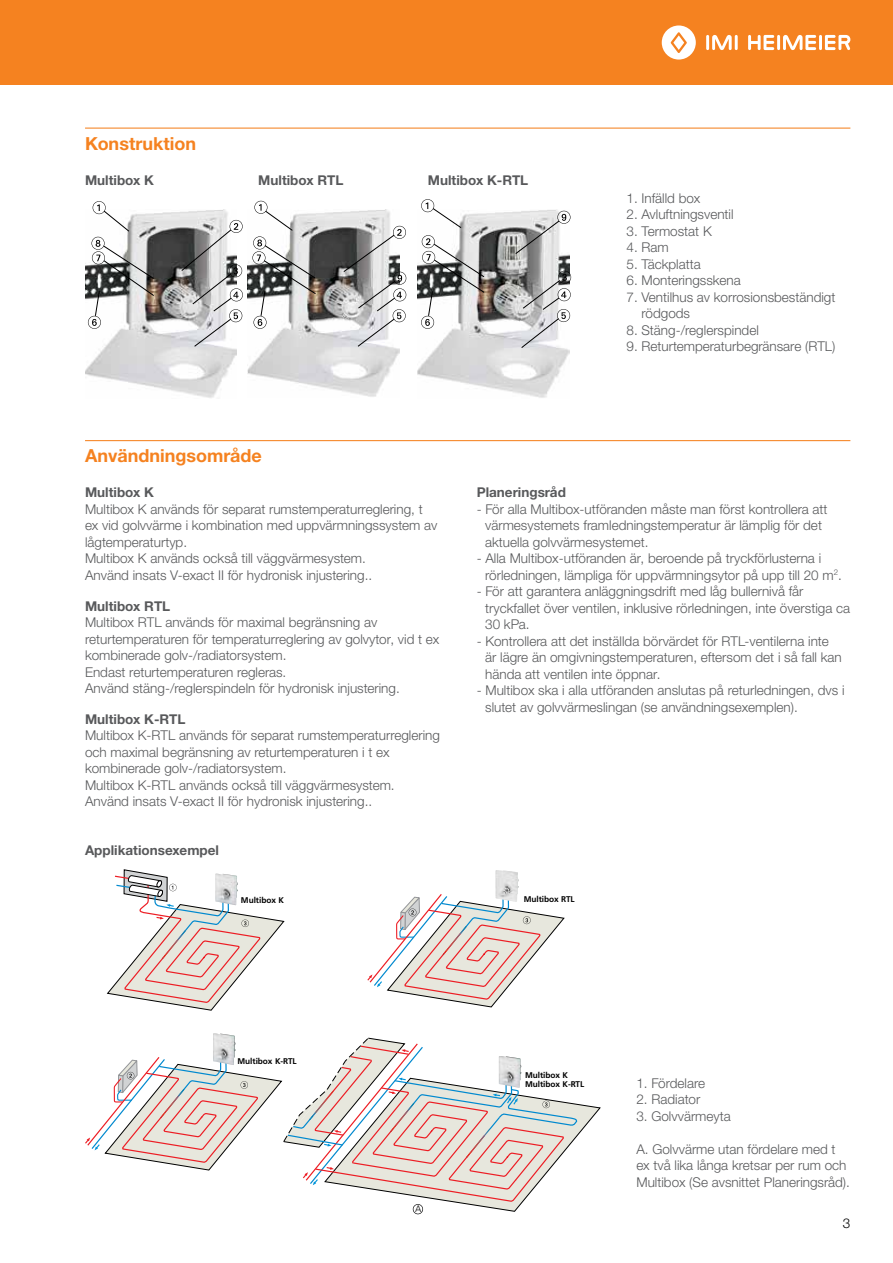
<style>
.page{position:relative;width:893px;height:1263px;background:#fff}
.page>*{position:absolute;margin:0;border:0;box-sizing:border-box;transform-origin:0 0}
.t1{font:700 18px "Helvetica Neue LTW1 G";color:#f58220}
.t2{font:300 13.5px/16.5px "Helvetica Neue LTW1 G";color:#58595b}
.t3{font:700 13.5px "Helvetica Neue LTW1 G";color:#58595b}
.t4{font:300 13.5px "Helvetica Neue LTW1 G";color:#000}
.t5{font:300 9.45px "Frutiger";color:#000}
.t6{font:700 8.25px/9.4px "Frutiger";letter-spacing:-.005em;color:#000}
</style>
<div class="page">
<div style="left:0;top:0;width:893px;height:85px;background:#f58220"></div>
<hr style="left:706px;top:35px;width:3px;height:15px;background:#fff">
<hr style="left:735px;top:35px;width:3px;height:15px;background:#fff">
<svg style="left:712px;top:35px;width:20px;height:15px"></svg>
<svg style="left:662px;top:25px;width:34px;height:35px"></svg>
<hr style="left:777px;top:35px;width:3px;height:15px;background:#fff">
<svg style="left:748px;top:35px;width:26px;height:15px"></svg>
<hr style="left:819px;top:35px;width:3px;height:15px;background:#fff">
<svg style="left:783px;top:35px;width:33px;height:15px"></svg>
<svg style="left:825px;top:35px;width:25px;height:15px"></svg>
<hr style="left:85px;top:128px;width:765px;height:1px;background:#f58220">
<hr style="left:85px;top:440px;width:765px;height:1px;background:#f58220">
<img style="left:417px;top:210px;width:152px;height:188px">
<img style="left:248px;top:209px;width:152px;height:188px">
<img style="left:85px;top:209px;width:152px;height:189px">
<svg style="left:515px;top:211px;width:55px;height:44px"></svg>
<svg style="left:181px;top:220px;width:62px;height:127px"></svg>
<svg style="left:343px;top:226px;width:63px;height:121px"></svg>
<svg style="left:421px;top:199px;width:41px;height:30px"></svg>
<svg style="left:521px;top:271px;width:50px;height:78px"></svg>
<svg style="left:88px;top:201px;width:67px;height:128px"></svg>
<svg style="left:252px;top:201px;width:64px;height:128px"></svg>
<svg style="left:421px;top:235px;width:64px;height:94px"></svg>
<svg style="left:85px;top:869px;width:515px;height:345px"></svg>
<h1 class="t1" style="left:85px;top:132px;width:112px">Konstruktion</h1>
<p class="t3" style="left:85px;top:172px;width:71px">Multibox K</p>
<p class="t3" style="left:258px;top:172px;width:87px">Multibox RTL</p>
<p class="t3" style="left:428px;top:172px;width:102px">Multibox K-RTL</p>
<p class="t2" style="left:626px;top:190px;width:75px">1. Infälld box</p>
<p class="t2" style="left:626px;top:206px;width:109px">2. Avluftningsventil</p>
<p class="t2" style="left:626px;top:223px;width:87px">3. Termostat K</p>
<p class="t2" style="left:626px;top:239px;width:44px">4. Ram</p>
<p class="t2" style="left:626px;top:256px;width:76px">5. Täckplatta</p>
<p class="t2" style="left:626px;top:272px;width:116px">6. Monteringsskena</p>
<p class="t2" style="left:641px;top:289px;width:195px;text-indent:-15px">7. Ventilhus av korrosionsbeständigt rödgods</p>
<p class="t2" style="left:626px;top:322px;width:134px">8. Stäng-/reglerspindel</p>
<p class="t2" style="left:626px;top:338px;width:210px">9. Returtemperaturbegränsare (RTL)</p>
<h1 class="t1" style="left:85px;top:445px;width:178px">Användningsområde</h1>
<p class="t3" style="left:85px;top:484px;width:71px">Multibox K</p>
<p class="t2" style="left:85px;top:501px;width:354px">Multibox K används för separat rumstemperaturreglering, t ex vid golvvärme i kombination med uppvärmningssystem av lågtemperaturtyp.<br>Multibox K används också till väggvärmesystem.<br>Använd insats V-exact II för hydronisk injustering..</p>
<p class="t3" style="left:85px;top:597px;width:87px">Multibox RTL</p>
<p class="t2" style="left:85px;top:614px;width:356px">Multibox RTL används för maximal begränsning av returtemperaturen för temperaturreglering av golvytor, vid t ex kombinerade golv-/radiatorsystem.<br>Endast returtemperaturen regleras.<br>Använd stäng-/reglerspindeln för hydronisk injustering.</p>
<p class="t3" style="left:85px;top:711px;width:102px">Multibox K-RTL</p>
<p class="t2" style="left:85px;top:727px;width:356px">Multibox K-RTL används för separat rumstemperaturreglering och maximal begränsning av returtemperaturen i t ex kombinerade golv-/radiatorsystem.<br>Multibox K-RTL används också till väggvärmesystem.<br>Använd insats V-exact II för hydronisk injustering..</p>
<p class="t3" style="left:85px;top:842px;width:136px">Applikationsexempel</p>
<p class="t3" style="left:477px;top:484px;width:91px">Planeringsråd</p>
<p class="t2" style="left:485px;top:501px;width:344px;text-indent:-9px">- För alla Multibox-utföranden måste man först kontrollera att värmesystemets framledningstemperatur är lämplig för det aktuella golvvärmesystemet.</p>
<p class="t2" style="left:485px;top:550px;width:358px;text-indent:-9px">- Alla Multibox-utföranden är, beroende på tryckförlusterna i rörledningen, lämpliga för uppvärmningsytor på upp till 20 m<sup>2</sup>.</p>
<p class="t2" style="left:485px;top:583px;width:366px;text-indent:-9px">- För att garantera anläggningsdrift med låg bullernivå får tryckfallet över ventilen, inklusive rörledningen, inte överstiga ca<br>30 kPa.</p>
<p class="t2" style="left:485px;top:633px;width:358px;text-indent:-9px">- Kontrollera att det inställda börvärdet för RTL-ventilerna inte är lägre än omgivningstemperaturen, eftersom det i så fall kan hända att ventilen inte öppnar.</p>
<p class="t2" style="left:485px;top:682px;width:361px;text-indent:-9px">- Multibox ska i alla utföranden anslutas på returledningen, dvs i slutet av golvvärmeslingan (se användningsexemplen).</p>
<p class="t6" style="left:241px;top:896px;width:45px">Multibox K</p>
<p class="t6" style="left:524px;top:895px;width:53px">Multibox RTL</p>
<p class="t6" style="left:237px;top:1056px;width:61px">Multibox K-RTL</p>
<p class="t5" style="left:415px;top:1203px;width:8px">A</p>
<p class="t6" style="left:525px;top:1070px;width:61px">Multibox K<br>Multibox K-RTL</p>
<p class="t2" style="left:636px;top:1074px;width:70px">1. Fördelare</p>
<p class="t2" style="left:636px;top:1091px;width:65px">2. Radiator</p>
<p class="t2" style="left:636px;top:1107px;width:96px">3. Golvvärmeyta</p>
<p class="t2" style="left:636px;top:1140px;width:215px">A. Golvvärme utan fördelare med t ex två lika långa kretsar per rum och<br>Multibox (Se avsnittet Planeringsråd).</p>
<p class="t4" style="left:843px;top:1215px;width:9px">3</p>
</div>
